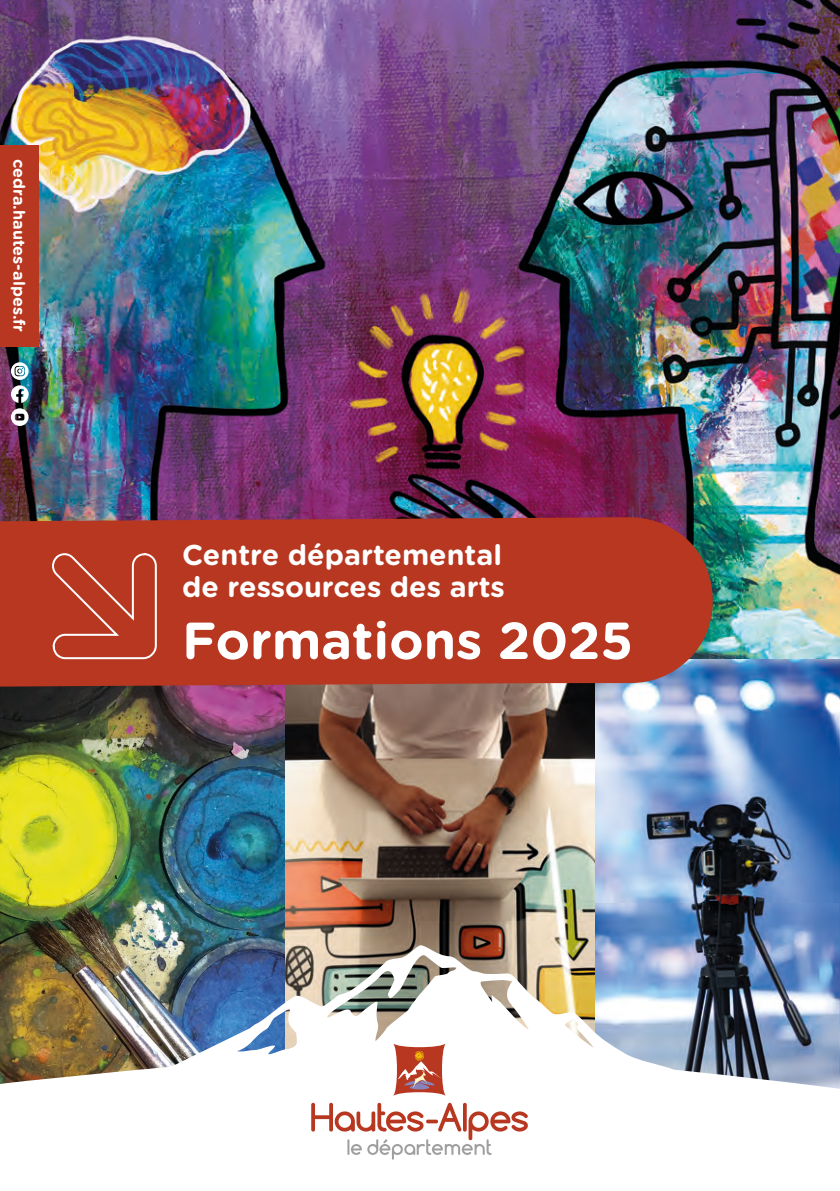
<style>
.page{position:relative;width:840px;height:1191px;background:#fff}
.page>*{position:absolute;margin:0;border:0;box-sizing:border-box;transform-origin:0 0}
.t1{font:700 52px "Gotham Rounded";color:#fff}
.t2{font:700 28.6px/32px "Gotham Rounded";color:#fff}
.t3{font:700 16.2px "Gotham Rounded";color:#fff}
</style>
<div class="page">
<img style="left:0;top:687px;width:285px;height:257px">
<img style="left:594px;top:658px;width:245px;height:286px">
<img style="left:285px;top:687px;width:309px;height:257px">
<img style="left:0;top:0;width:839px;height:658px">
<img style="left:0;top:944px;width:839px;height:216px">
<svg style="left:393px;top:1043px;width:52px;height:53px"></svg>
<svg style="left:385px;top:1050px;width:69px;height:41px"></svg>
<svg style="left:311px;top:1102px;width:216px;height:57px"></svg>
<div style="left:0;top:517px;width:712px;height:170px;background:#b73721"></div>
<svg style="left:51px;top:552px;width:107px;height:108px;background:#bd4a36"></svg>
<div style="left:0;top:145px;width:39px;height:201px;background:#b73721"></div>
<svg style="left:11px;top:362px;width:18px;height:64px"></svg>
<p class="t3" style="left:31px;top:159px;width:174px;rotate:90deg">cedra.hautes-alpes.fr</p>
<p class="t2" style="left:182px;top:537px;width:324px">Centre départemental de ressources des arts</p>
<h1 class="t1" style="left:182px;top:602px;width:452px">Formations 2025</h1>
</div>
